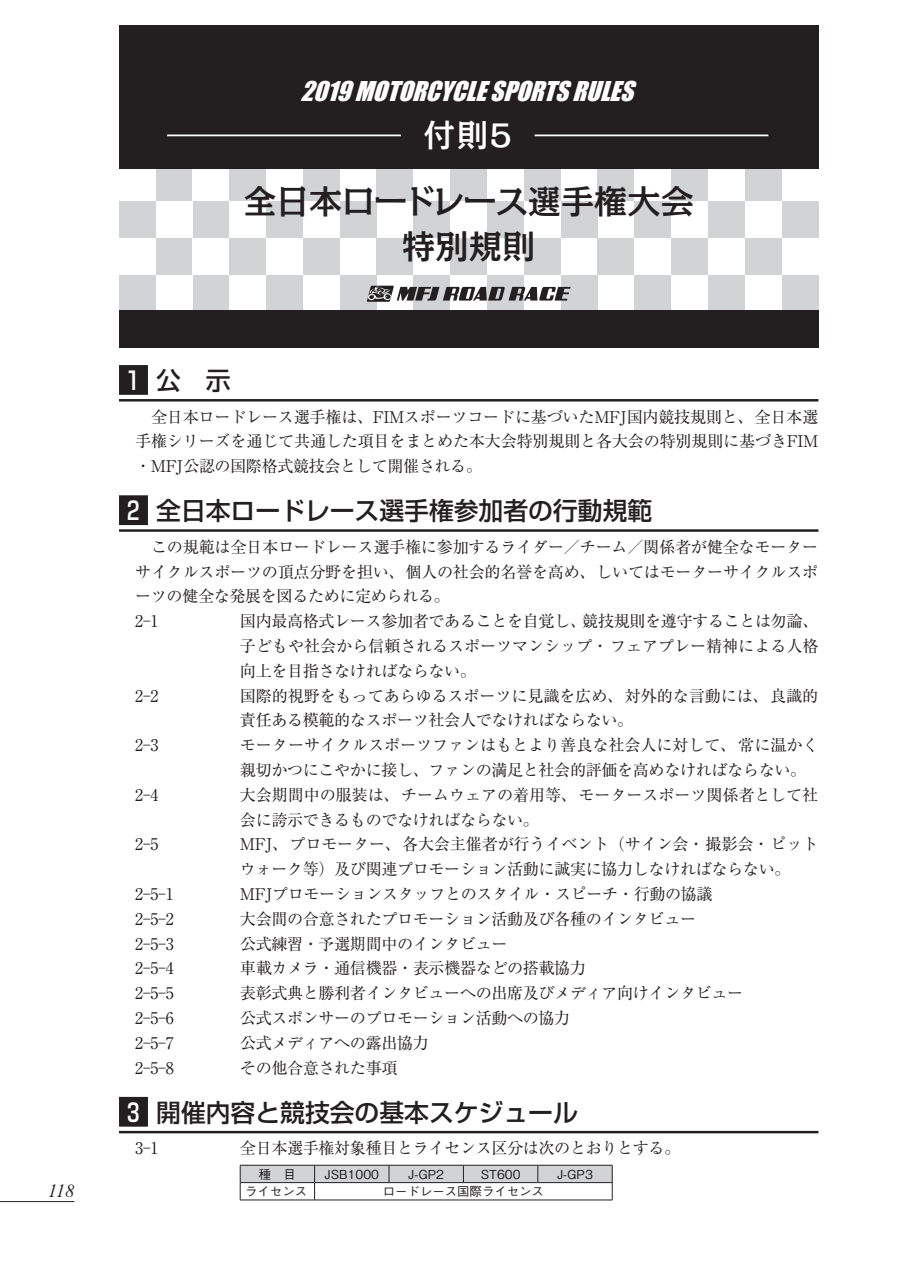
<style>
.page{position:relative;width:903px;height:1276px;background:#fff}
.page>*{position:absolute;margin:0;border:0;box-sizing:border-box;transform-origin:0 0}
.t1{font:33.25px/45.5px "Kakumin Pro Medium 90 msp RKSJ H";letter-spacing:-.01em;color:#231f20;text-align:center}
.t2{font:31.5px "Kakumin Pro Medium 90 msp RKSJ H";color:#fff}
.t3{font:italic 25.2px "Impact";color:#fff}
.t4{font:24.85px "Shin Go Pro Medium 90 msp RKSJ H";color:#231f20}
.t5{font:italic 18.55px "Times New Roman";color:#231f20}
.t6{font:16.1px/24.8px "Ryumin Pro Regular 90 msp RKSJ H";letter-spacing:-.025em;color:#231f20}
.t7{font:16.1px/24.8px "Ryumin Pro Regular 90 msp RKSJ H";letter-spacing:-.005em;color:#231f20}
.t8{font:12.42px "Gothic BBB Pro Medium 90 msp RKSJ V";color:#231f20}
.s1{color:#fff}
</style>
<div class="page">
<hr style="left:0;top:1201px;width:74px;height:1px;background:#231f20">
<hr style="left:119px;top:399px;width:699px;height:2px;background:#231f20">
<div style="left:119px;top:365px;width:29px;height:30px;background:#231f20"></div>
<hr style="left:119px;top:529px;width:699px;height:3px;background:#231f20">
<div style="left:119px;top:495px;width:29px;height:30px;background:#231f20"></div>
<hr style="left:119px;top:1131px;width:699px;height:2px;background:#231f20">
<div style="left:119px;top:1097px;width:29px;height:29px;background:#231f20"></div>
<svg style="left:240px;top:1165px;width:373px;height:34px"></svg>
<hr style="left:240px;top:1199px;width:298px;height:1px;background:#231f20">
<hr style="left:538px;top:1199px;width:74px;height:1px;background:#231f20">
<div style="left:156px;top:165px;width:36px;height:36px;background:#d1d3d4"></div>
<div style="left:229px;top:165px;width:37px;height:36px;background:#d1d3d4"></div>
<div style="left:303px;top:165px;width:37px;height:36px;background:#d1d3d4"></div>
<div style="left:377px;top:165px;width:36px;height:36px;background:#d1d3d4"></div>
<div style="left:450px;top:165px;width:37px;height:36px;background:#d1d3d4"></div>
<div style="left:524px;top:165px;width:37px;height:36px;background:#d1d3d4"></div>
<div style="left:598px;top:165px;width:36px;height:36px;background:#d1d3d4"></div>
<div style="left:671px;top:165px;width:37px;height:36px;background:#d1d3d4"></div>
<div style="left:745px;top:165px;width:37px;height:36px;background:#d1d3d4"></div>
<div style="left:782px;top:201px;width:36px;height:37px;background:#d1d3d4"></div>
<div style="left:708px;top:201px;width:37px;height:37px;background:#d1d3d4"></div>
<div style="left:635px;top:201px;width:36px;height:37px;background:#d1d3d4"></div>
<div style="left:561px;top:201px;width:37px;height:37px;background:#d1d3d4"></div>
<div style="left:487px;top:201px;width:37px;height:37px;background:#d1d3d4"></div>
<div style="left:414px;top:201px;width:36px;height:37px;background:#d1d3d4"></div>
<div style="left:340px;top:201px;width:37px;height:37px;background:#d1d3d4"></div>
<div style="left:266px;top:201px;width:37px;height:37px;background:#d1d3d4"></div>
<div style="left:193px;top:201px;width:36px;height:37px;background:#d1d3d4"></div>
<div style="left:119px;top:201px;width:37px;height:37px;background:#d1d3d4"></div>
<div style="left:156px;top:238px;width:36px;height:37px;background:#d1d3d4"></div>
<div style="left:229px;top:238px;width:37px;height:37px;background:#d1d3d4"></div>
<div style="left:303px;top:238px;width:37px;height:37px;background:#d1d3d4"></div>
<div style="left:377px;top:238px;width:36px;height:37px;background:#d1d3d4"></div>
<div style="left:450px;top:238px;width:37px;height:37px;background:#d1d3d4"></div>
<div style="left:524px;top:238px;width:37px;height:37px;background:#d1d3d4"></div>
<div style="left:598px;top:238px;width:36px;height:37px;background:#d1d3d4"></div>
<div style="left:671px;top:238px;width:37px;height:37px;background:#d1d3d4"></div>
<div style="left:745px;top:238px;width:37px;height:37px;background:#d1d3d4"></div>
<div style="left:782px;top:275px;width:36px;height:36px;background:#d1d3d4"></div>
<div style="left:708px;top:275px;width:37px;height:36px;background:#d1d3d4"></div>
<div style="left:635px;top:275px;width:36px;height:36px;background:#d1d3d4"></div>
<div style="left:561px;top:275px;width:37px;height:36px;background:#d1d3d4"></div>
<div style="left:487px;top:275px;width:37px;height:36px;background:#d1d3d4"></div>
<div style="left:414px;top:275px;width:36px;height:36px;background:#d1d3d4"></div>
<div style="left:340px;top:275px;width:37px;height:36px;background:#d1d3d4"></div>
<div style="left:266px;top:275px;width:37px;height:36px;background:#d1d3d4"></div>
<div style="left:193px;top:275px;width:36px;height:36px;background:#d1d3d4"></div>
<div style="left:119px;top:275px;width:37px;height:36px;background:#d1d3d4"></div>
<div style="left:119px;top:26px;width:699px;height:143px;background:#231f20"></div>
<div style="left:119px;top:311px;width:699px;height:37px;background:#231f20"></div>
<hr style="left:167px;top:135px;width:234px;height:1px;background:#fff">
<hr style="left:535px;top:135px;width:233px;height:1px;background:#fff">
<svg style="left:367px;top:286px;width:204px;height:16px"></svg>
<p class="t5" style="left:48px;top:1180px;width:28px">118</p>
<h3 class="t3" style="left:301px;top:83px;width:334px">2019 MOTORCYCLE SPORTS RULES</h3>
<h2 class="t2" style="left:424px;top:123px;width:90px">付則5</h2>
<h1 class="t1" style="left:243px;top:183px;width:452px">全日本ロードレース選手権大会特別規則</h1>
<h3 class="t4" style="left:127px;top:371px;width:105px"><span class="s1">1</span> 公　示</h3>
<p class="t6" style="left:135px;top:406px;width:685px;text-align:justify">　全日本ロードレース選手権は、FIMスポーツコードに基づいたMFJ国内競技規則と、全日本選手権シリーズを通じて共通した項目をまとめた本大会特別規則と各大会の特別規則に基づきFIM・MFJ公認の国際格式競技会として開催される。</p>
<h3 class="t4" style="left:127px;top:501px;width:526px"><span class="s1">2</span> 全日本ロードレース選手権参加者の行動規範</h3>
<p class="t6" style="left:135px;top:536px;width:685px">　この規範は全日本ロードレース選手権に参加するライダー／チーム／関係者が健全なモーターサイクルスポーツの頂点分野を担い、個人の社会的名誉を高め、しいてはモーターサイクルスポーツの健全な発展を図るために定められる。<br>2‒1</p>
<p class="t6" style="left:240px;top:611px;width:580px;text-align:justify">国内最高格式レース参加者であることを自覚し、競技規則を遵守することは勿論、子どもや社会から信頼されるスポーツマンシップ・フェアプレー精神による人格向上を目指さなければならない。</p>
<p class="t6" style="left:135px;top:685px;width:25px">2‒2</p>
<p class="t6" style="left:240px;top:685px;width:580px">国際的視野をもってあらゆるスポーツに見識を広め、対外的な言動には、良識的責任ある模範的なスポーツ社会人でなければならない。</p>
<p class="t6" style="left:135px;top:735px;width:25px">2‒3</p>
<p class="t7" style="left:240px;top:735px;width:580px">モーターサイクルスポーツファンはもとより善良な社会人に対して、常に温かく親切かつにこやかに接し、ファンの満足と社会的評価を高めなければならない。</p>
<p class="t6" style="left:135px;top:784px;width:25px">2‒4</p>
<p class="t6" style="left:240px;top:784px;width:580px">大会期間中の服装は、チームウェアの着用等、モータースポーツ関係者として社会に誇示できるものでなければならない。</p>
<p class="t6" style="left:135px;top:834px;width:25px">2‒5</p>
<p class="t6" style="left:240px;top:834px;width:580px">MFJ、プロモーター、各大会主催者が行うイベント（サイン会・撮影会・ピットウォーク等）及び関連プロモーション活動に誠実に協力しなければならない。</p>
<p class="t6" style="left:135px;top:884px;width:40px">2‒5‒1</p>
<p class="t6" style="left:240px;top:884px;width:474px">MFJプロモーションスタッフとのスタイル・スピーチ・行動の協議</p>
<p class="t6" style="left:135px;top:908px;width:40px">2‒5‒2</p>
<p class="t6" style="left:240px;top:908px;width:458px">大会間の合意されたプロモーション活動及び各種のインタビュー</p>
<p class="t6" style="left:135px;top:933px;width:40px">2‒5‒3</p>
<p class="t6" style="left:240px;top:933px;width:269px">公式練習・予選期間中のインタビュー</p>
<p class="t6" style="left:135px;top:958px;width:40px">2‒5‒4</p>
<p class="t6" style="left:240px;top:958px;width:348px">車載カメラ・通信機器・表示機器などの搭載協力</p>
<p class="t6" style="left:135px;top:983px;width:40px">2‒5‒5</p>
<p class="t6" style="left:240px;top:983px;width:505px">表彰式典と勝利者インタビューへの出席及びメディア向けインタビュー</p>
<p class="t6" style="left:135px;top:1007px;width:40px">2‒5‒6</p>
<p class="t6" style="left:240px;top:1007px;width:332px">公式スポンサーのプロモーション活動への協力</p>
<p class="t6" style="left:135px;top:1032px;width:40px">2‒5‒7</p>
<p class="t6" style="left:240px;top:1032px;width:191px">公式メディアへの露出協力</p>
<p class="t6" style="left:135px;top:1057px;width:40px">2‒5‒8</p>
<p class="t6" style="left:240px;top:1057px;width:159px">その他合意された事項</p>
<h3 class="t4" style="left:127px;top:1103px;width:452px"><span class="s1">3</span> 開催内容と競技会の基本スケジュール</h3>
<p class="t6" style="left:135px;top:1138px;width:25px">3‒1</p>
<p class="t6" style="left:240px;top:1138px;width:442px">全日本選手権対象種目とライセンス区分は次のとおりとする。</p>
<p class="t8" style="left:259px;top:1169px;width:39px">種　目</p>
<p class="t8" style="left:325px;top:1169px;width:56px">JSB1000</p>
<p class="t8" style="left:408px;top:1169px;width:37px">J-GP2</p>
<p class="t8" style="left:481px;top:1169px;width:41px">ST600</p>
<p class="t8" style="left:557px;top:1169px;width:37px">J-GP3</p>
<p class="t8" style="left:245px;top:1186px;width:64px">ライセンス</p>
<p class="t8" style="left:383px;top:1186px;width:163px">ロードレース国際ライセンス</p>
</div>
